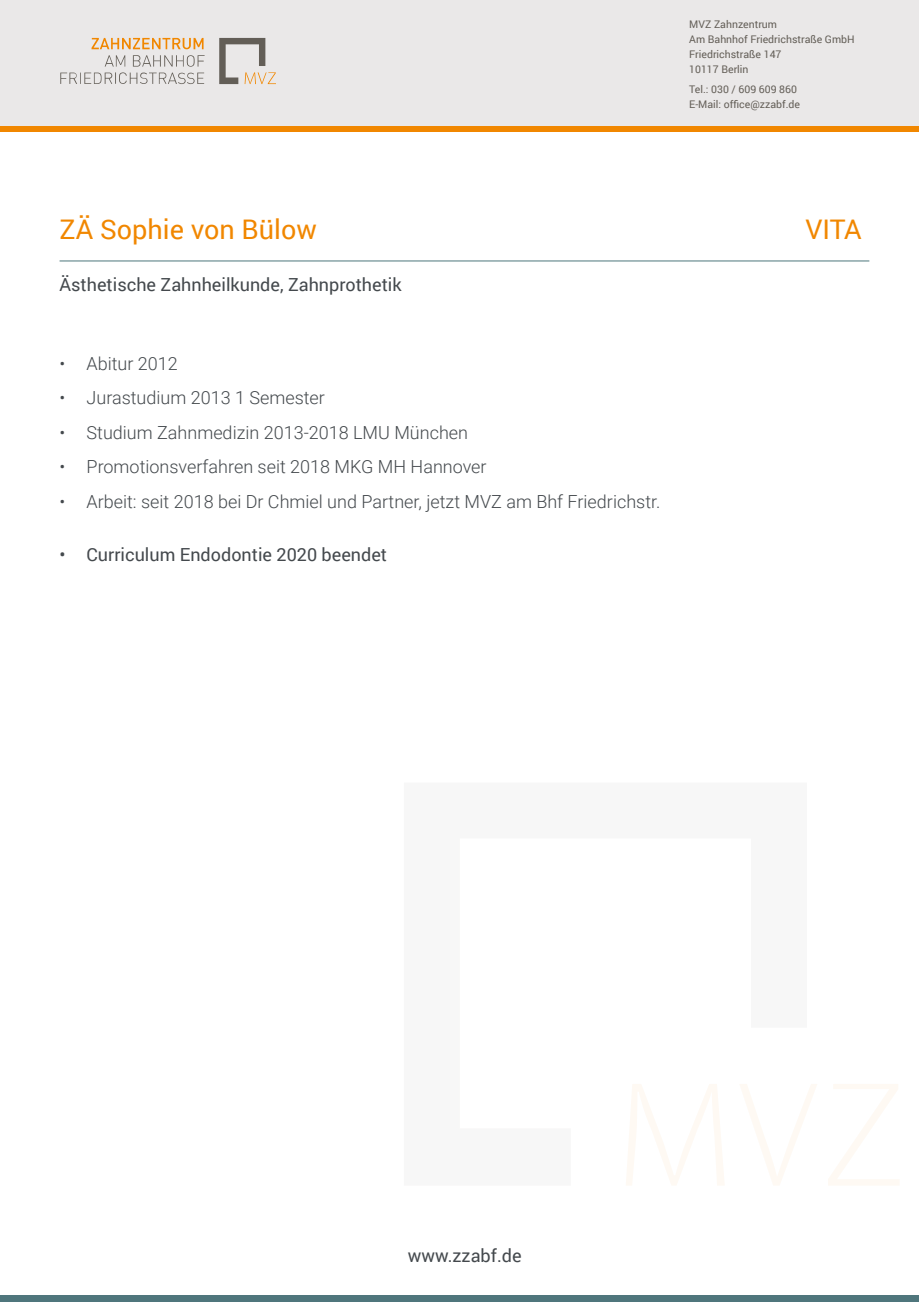
<style>
.page{position:relative;width:919px;height:1302px;background:#fff}
.page>*{position:absolute;margin:0;border:0;box-sizing:border-box;transform-origin:0 0}
.t1{font:27px "Roboto";color:#f18700}
.t2{font:300 18px "Roboto";color:#44494d}
.t3{font:18px "Roboto";color:#44494d}
.t4{font:10.5px "Roboto";color:#635e57}
</style>
<div class="page">
<svg style="left:626px;top:1084px;width:273px;height:101px"></svg>
<hr style="left:60px;top:260px;width:809px;height:1px;background:#4d767c">
<div style="left:0;top:1295px;width:918px;height:6px;background:#4f767c"></div>
<div style="left:0;top:0;width:918px;height:127px;background:#eae8e8"></div>
<div style="left:0;top:126px;width:918px;height:6px;background:#f18700"></div>
<svg style="left:60px;top:55px;width:144px;height:29px"></svg>
<svg style="left:91px;top:38px;width:112px;height:11px"></svg>
<svg style="left:219px;top:38px;width:57px;height:46px"></svg>
<p class="t4" style="left:689px;top:17px;width:89px">MVZ Zahnzentrum</p>
<p class="t4" style="left:689px;top:32px;width:167px">Am Bahnhof Friedrichstraße GmbH</p>
<p class="t4" style="left:689px;top:47px;width:94px">Friedrichstraße 147</p>
<p class="t4" style="left:689px;top:62px;width:61px">10117 Berlin</p>
<p class="t4" style="left:689px;top:82px;width:109px">Tel.: 030 / 609 609 860</p>
<p class="t4" style="left:689px;top:97px;width:112px">E-Mail: office@zzabf.de</p>
<p class="t1" style="left:60px;top:210px;width:259px">ZÄ Sophie von Bülow</p>
<p class="t3" style="left:60px;top:272px;width:343px">Ästhetische Zahnheilkunde, Zahnprothetik</p>
<p class="t2" style="left:60px;top:351px;width:120px">• Abitur 2012</p>
<p class="t2" style="left:60px;top:385px;width:267px">• Jurastudium 2013 1 Semester</p>
<p class="t2" style="left:60px;top:420px;width:410px">• Studium Zahnmedizin 2013-2018 LMU München</p>
<p class="t2" style="left:60px;top:454px;width:428px">• Promotionsverfahren seit 2018 MKG MH Hannover</p>
<p class="t2" style="left:60px;top:489px;width:602px">• Arbeit: seit 2018 bei Dr Chmiel und Partner, jetzt MVZ am Bhf Friedrichstr.</p>
<p class="t3" style="left:60px;top:542px;width:329px">• Curriculum Endodontie 2020 beendet</p>
<p class="t1" style="left:805px;top:210px;width:58px">VITA</p>
<p class="t3" style="left:408px;top:1242px;width:115px">www.zzabf.de</p>
</div>
